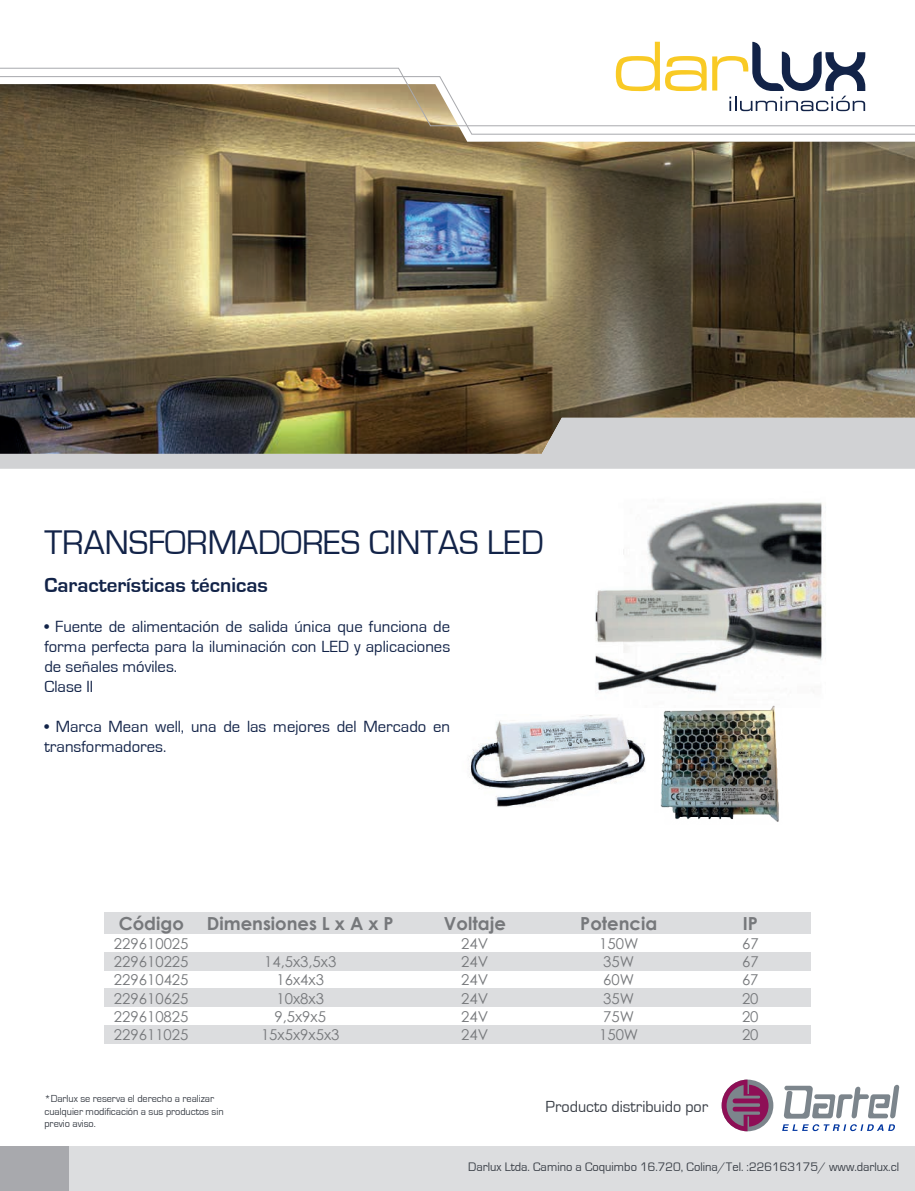
<style>
.page{position:relative;width:915px;height:1191px;background:#fff}
.page>*{position:absolute;margin:0;border:0;box-sizing:border-box;transform-origin:0 0}
.t1{font:35.25px "Eurostile";color:#122348}
.t2{font:700 21px "Eurostile";color:#122348}
.t3{font:700 18px "Century Gothic";color:#76787b}
.t4{font:16.65px/20px "Eurostile";color:#122348}
.t5{font:16.5px "Eurostile";color:#3a3f47}
.t6{font:15px "Century Gothic";color:#76787b}
.t7{font:12.75px "Eurostile";color:#3a3f47}
.t8{font:10.5px/12.3px "Eurostile";letter-spacing:-.005em;color:#3a3f47}
</style>
<div class="page">
<img style="left:468px;top:715px;width:177px;height:92px">
<div style="left:0;top:1146px;width:70px;height:45px;background:#a8a9ad"></div>
<div style="left:70px;top:1146px;width:844px;height:45px;background:#dcdddf"></div>
<svg style="left:616px;top:42px;width:90px;height:25px"></svg>
<svg style="left:712px;top:42px;width:153px;height:25px"></svg>
<img style="left:0;top:135px;width:914px;height:283px">
<svg style="left:0;top:418px;width:914px;height:51px;background:#98968e"></svg>
<svg style="left:0;top:126px;width:914px;height:9px"></svg>
<svg style="left:0;top:67px;width:914px;height:59px"></svg>
<svg style="left:783px;top:1084px;width:116px;height:34px"></svg>
<div style="left:721px;top:1079px;width:52px;height:52px;background:#7c858c;border-radius:50%"></div>
<svg style="left:721px;top:1079px;width:47px;height:52px"></svg>
<svg style="left:782px;top:1124px;width:112px;height:7px"></svg>
<img style="left:595px;top:502px;width:231px;height:190px">
<img style="left:654px;top:674px;width:135px;height:148px">
<div style="left:104px;top:912px;width:94px;height:22px;background:#dcdddf"></div>
<div style="left:198px;top:912px;width:204px;height:22px;background:#dcdddf"></div>
<div style="left:402px;top:912px;width:145px;height:22px;background:#dcdddf"></div>
<div style="left:547px;top:912px;width:142px;height:22px;background:#dcdddf"></div>
<div style="left:689px;top:912px;width:121px;height:22px;background:#dcdddf"></div>
<div style="left:104px;top:952px;width:94px;height:18px;background:#dcdddf"></div>
<div style="left:198px;top:952px;width:204px;height:18px;background:#dcdddf"></div>
<div style="left:402px;top:952px;width:145px;height:18px;background:#dcdddf"></div>
<div style="left:547px;top:952px;width:142px;height:18px;background:#dcdddf"></div>
<div style="left:689px;top:952px;width:121px;height:18px;background:#dcdddf"></div>
<div style="left:104px;top:988px;width:94px;height:19px;background:#dcdddf"></div>
<div style="left:198px;top:988px;width:204px;height:19px;background:#dcdddf"></div>
<div style="left:402px;top:988px;width:145px;height:19px;background:#dcdddf"></div>
<div style="left:547px;top:988px;width:142px;height:19px;background:#dcdddf"></div>
<div style="left:689px;top:988px;width:121px;height:19px;background:#dcdddf"></div>
<div style="left:104px;top:1025px;width:94px;height:18px;background:#dcdddf"></div>
<div style="left:198px;top:1025px;width:204px;height:18px;background:#dcdddf"></div>
<div style="left:402px;top:1025px;width:145px;height:18px;background:#dcdddf"></div>
<div style="left:547px;top:1025px;width:142px;height:18px;background:#dcdddf"></div>
<div style="left:689px;top:1025px;width:121px;height:18px;background:#dcdddf"></div>
<h1 class="t1" style="left:44px;top:524px;width:500px">TRANSFORMADORES CINTAS LED</h1>
<p class="t2" style="left:44px;top:573px;width:225px">Características técnicas</p>
<p class="t4" style="left:44px;top:616px;width:407px">• Fuente de alimentación de salida única que funciona de forma perfecta para la iluminación con LED y aplicaciones de señales móviles.<br>Clase II</p>
<p class="t4" style="left:44px;top:716px;width:407px">• Marca Mean well, una de las mejores del Mercado en transformadores.</p>
<p class="t3" style="left:119px;top:910px;width:67px">Código</p>
<p class="t3" style="left:207px;top:910px;width:188px">Dimensiones L x A x P</p>
<p class="t3" style="left:444px;top:910px;width:63px">Voltaje</p>
<p class="t3" style="left:580px;top:910px;width:79px">Potencia</p>
<p class="t3" style="left:742px;top:910px;width:17px">IP</p>
<p class="t6" style="left:114px;top:933px;width:76px">229610025</p>
<p class="t6" style="left:461px;top:933px;width:29px">24V</p>
<p class="t6" style="left:599px;top:933px;width:41px">150W</p>
<p class="t6" style="left:741px;top:933px;width:18px">67</p>
<p class="t6" style="left:114px;top:951px;width:76px">229610225</p>
<p class="t6" style="left:264px;top:951px;width:73px">14,5x3,5x3</p>
<p class="t6" style="left:461px;top:951px;width:29px">24V</p>
<p class="t6" style="left:603px;top:951px;width:32px">35W</p>
<p class="t6" style="left:741px;top:951px;width:18px">67</p>
<p class="t6" style="left:114px;top:969px;width:76px">229610425</p>
<p class="t6" style="left:276px;top:969px;width:49px">16x4x3</p>
<p class="t6" style="left:461px;top:969px;width:29px">24V</p>
<p class="t6" style="left:603px;top:969px;width:32px">60W</p>
<p class="t6" style="left:741px;top:969px;width:18px">67</p>
<p class="t6" style="left:114px;top:987px;width:76px">229610625</p>
<p class="t6" style="left:276px;top:987px;width:49px">10x8x3</p>
<p class="t6" style="left:461px;top:987px;width:29px">24V</p>
<p class="t6" style="left:603px;top:987px;width:32px">35W</p>
<p class="t6" style="left:741px;top:987px;width:18px">20</p>
<p class="t6" style="left:114px;top:1006px;width:76px">229610825</p>
<p class="t6" style="left:274px;top:1006px;width:53px">9,5x9x5</p>
<p class="t6" style="left:461px;top:1006px;width:29px">24V</p>
<p class="t6" style="left:603px;top:1006px;width:32px">75W</p>
<p class="t6" style="left:741px;top:1006px;width:18px">20</p>
<p class="t6" style="left:114px;top:1024px;width:76px">229611025</p>
<p class="t6" style="left:261px;top:1024px;width:80px">15x5x9x5x3</p>
<p class="t6" style="left:461px;top:1024px;width:29px">24V</p>
<p class="t6" style="left:599px;top:1024px;width:41px">150W</p>
<p class="t6" style="left:741px;top:1024px;width:18px">20</p>
<p class="t8" style="left:44px;top:1093px;width:181px">*Darlux se reserva el derecho a realizar cualquier modificación a sus productos sin previo aviso.</p>
<p class="t5" style="left:545px;top:1097px;width:164px">Producto distribuido por</p>
<p class="t7" style="left:468px;top:1160px;width:432px">Darlux Ltda. Camino a Coquimbo 16.720, Colina/Tel. :226163175/ www.darlux.cl</p>
</div>
